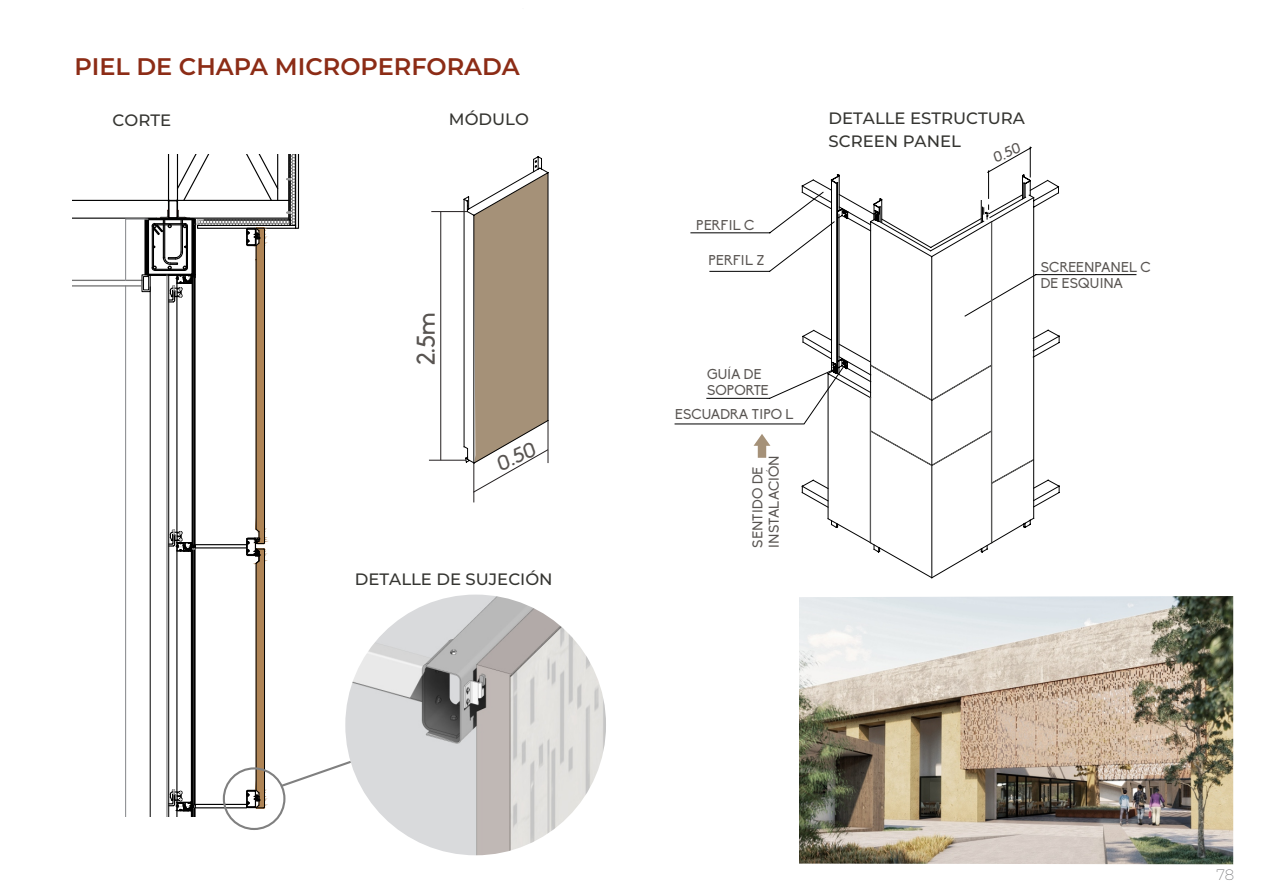
<style>
.page{position:relative;width:1263px;height:893px;background:#fff}
.page>*{position:absolute;margin:0;border:0;box-sizing:border-box;transform-origin:0 0}
.t1{font:25.2px "Biko";color:#585451}
.t2{font:600 24px "Montserrat";color:#8c2c16}
.t3{font:20.25px "Biko";color:#585451;scale:1.09 1}
.t4{font:500 16.5px/22.8px "Montserrat";color:#353531}
.t5{font:200 15px "Montserrat";color:#6d6e70}
.t6{font:14.1px "Biko";color:#585451;scale:1.09 1}
.t7{font:13.95px/16.4px "Biko";color:#585451}
</style>
<div class="page">
<svg style="left:675px;top:147px;width:461px;height:431px"></svg>
<hr style="left:431px;top:211px;width:36px;height:1px;background:#231f20">
<hr style="left:429px;top:460px;width:37px;height:1px;background:#231f20">
<hr style="left:440px;top:212px;width:1px;height:248px;background:#231f20">
<hr style="left:474px;top:463px;width:1px;height:39px;background:#231f20">
<svg style="left:463px;top:156px;width:86px;height:337px"></svg>
<img style="left:345px;top:595px;width:261px;height:260px;border-radius:50%">
<svg style="left:72px;top:154px;width:281px;height:662px"></svg>
<img style="left:799px;top:596px;width:434px;height:268px">
<h2 class="t2" style="left:74px;top:51px;width:447px">PIEL DE CHAPA MICROPERFORADA</h2>
<p class="t4" style="left:113px;top:108px;width:60px">CORTE</p>
<p class="t4" style="left:449px;top:108px;width:81px">MÓDULO</p>
<h1 class="t1" style="left:416px;top:365px;width:54px;rotate:-90deg">2.5m</h1>
<h3 class="t3" style="left:494px;top:458px;width:40px;rotate:-25deg">0.50</h3>
<p class="t4" style="left:355px;top:568px;width:199px">DETALLE DE SUJECIÓN</p>
<p class="t7" style="left:696px;top:218px;width:60px">PERFIL C</p>
<p class="t7" style="left:708px;top:254px;width:57px">PERFIL Z</p>
<p class="t7" style="left:707px;top:367px;width:63px">GUÍA DE<br>SOPORTE</p>
<p class="t7" style="left:675px;top:408px;width:120px">ESCUADRA TIPO L</p>
<p class="t7" style="left:751px;top:548px;width:94px;rotate:-90deg">SENTIDO DE<br>INSTALACIÓN</p>
<p class="t4" style="left:828px;top:107px;width:198px">DETALLE ESTRUCTURA<br>SCREEN PANEL</p>
<p class="t6" style="left:991px;top:154px;width:28px;rotate:-25deg">0.50</p>
<p class="t7" style="left:1041px;top:260px;width:111px">SCREENPANEL C<br>DE ESQUINA</p>
<p class="t5" style="left:1216px;top:866px;width:19px">78</p>
</div>
